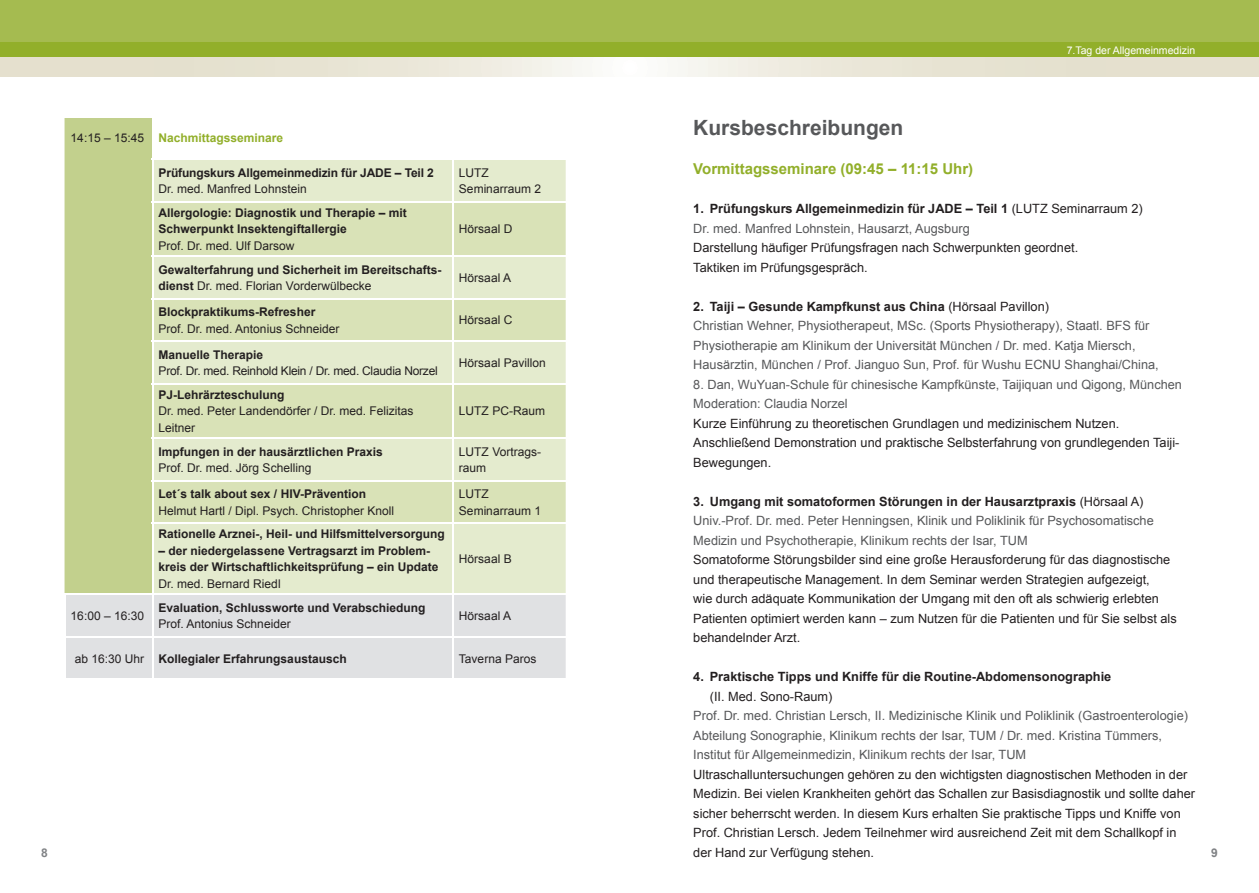
<style>
.page{position:relative;width:1259px;height:893px;background:#fff}
.page>*{position:absolute;margin:0;border:0;box-sizing:border-box;transform-origin:0 0}
.t1{font:700 21px "Arial";color:#57585a}
.t2{font:700 15px "Arial";color:#92af2a}
.t3{font:12.75px/19.5px "Arial";color:#231f20}
.t4{font:12.75px/19.5px "Arial";color:#57585a}
.t5{font:700 12.75px/19.5px "Arial";color:#231f20}
.t6{font:700 12px/16.5px "Arial";color:#231f20}
.t7{font:12px/16.5px "Arial";color:#231f20}
.t8{font:12px "Arial";letter-spacing:-.02em;color:#231f20}
.t9{font:700 12px "Arial";color:#92af2a}
.t10{font:700 12px "Arial";color:#808285}
.t11{font:10.5px "Arial";color:#fff}
.s1{font-weight:400}
.s2{font-weight:400;color:#57585a}
.s3{font-weight:700;color:#231f20}
.s4{color:#231f20}
.s5{font-weight:400;color:#231f20}
</style>
<div class="page">
<div style="left:0;top:57px;width:629px;height:20px;background:linear-gradient(to right,#e0dac4,#f5f4ee)"></div>
<div style="left:0;top:0;width:629px;height:43px;background:#a5bb50"></div>
<div style="left:0;top:43px;width:629px;height:14px;background:#92af2a"></div>
<div style="left:629px;top:57px;width:630px;height:20px;background:linear-gradient(to right,#f5f4ee,#e0dac4)"></div>
<div style="left:629px;top:0;width:630px;height:55px;background:#a5bb50"></div>
<div style="left:629px;top:43px;width:630px;height:14px;background:#92af2a"></div>
<svg style="left:65px;top:118px;width:501px;height:560px;background:#dde4c4"></svg>
<hr style="left:152px;top:117px;width:1px;height:41px;background:#fff">
<hr style="left:452px;top:117px;width:2px;height:41px;background:#fff">
<hr style="left:152px;top:158px;width:301px;height:2px;background:#fff">
<hr style="left:152px;top:160px;width:1px;height:41px;background:#fff">
<hr style="left:453px;top:158px;width:113px;height:2px;background:#fff">
<hr style="left:452px;top:160px;width:2px;height:41px;background:#fff">
<hr style="left:152px;top:201px;width:301px;height:1px;background:#fff">
<hr style="left:152px;top:202px;width:1px;height:53px;background:#fff">
<hr style="left:453px;top:201px;width:113px;height:1px;background:#fff">
<hr style="left:452px;top:202px;width:2px;height:53px;background:#fff">
<hr style="left:152px;top:255px;width:301px;height:2px;background:#fff">
<hr style="left:152px;top:257px;width:1px;height:41px;background:#fff">
<hr style="left:453px;top:255px;width:113px;height:2px;background:#fff">
<hr style="left:452px;top:257px;width:2px;height:41px;background:#fff">
<hr style="left:152px;top:298px;width:301px;height:1px;background:#fff">
<hr style="left:152px;top:299px;width:1px;height:41px;background:#fff">
<hr style="left:453px;top:298px;width:113px;height:1px;background:#fff">
<hr style="left:452px;top:299px;width:2px;height:41px;background:#fff">
<hr style="left:152px;top:340px;width:301px;height:2px;background:#fff">
<hr style="left:152px;top:342px;width:1px;height:41px;background:#fff">
<hr style="left:453px;top:340px;width:113px;height:2px;background:#fff">
<hr style="left:452px;top:342px;width:2px;height:41px;background:#fff">
<hr style="left:152px;top:383px;width:301px;height:1px;background:#fff">
<hr style="left:152px;top:384px;width:1px;height:53px;background:#fff">
<hr style="left:453px;top:383px;width:113px;height:1px;background:#fff">
<hr style="left:452px;top:384px;width:2px;height:53px;background:#fff">
<hr style="left:152px;top:437px;width:301px;height:2px;background:#fff">
<hr style="left:152px;top:439px;width:1px;height:41px;background:#fff">
<hr style="left:453px;top:437px;width:113px;height:2px;background:#fff">
<hr style="left:452px;top:439px;width:2px;height:41px;background:#fff">
<hr style="left:152px;top:480px;width:301px;height:2px;background:#fff">
<hr style="left:152px;top:482px;width:1px;height:41px;background:#fff">
<hr style="left:453px;top:480px;width:113px;height:2px;background:#fff">
<hr style="left:452px;top:482px;width:2px;height:41px;background:#fff">
<hr style="left:152px;top:523px;width:301px;height:1px;background:#fff">
<hr style="left:152px;top:524px;width:1px;height:70px;background:#fff">
<hr style="left:453px;top:523px;width:113px;height:1px;background:#fff">
<hr style="left:452px;top:524px;width:2px;height:70px;background:#fff">
<hr style="left:153px;top:594px;width:300px;height:1px;background:#fff">
<hr style="left:453px;top:594px;width:113px;height:1px;background:#fff">
<hr style="left:452px;top:595px;width:2px;height:41px;background:#fff">
<hr style="left:153px;top:636px;width:300px;height:2px;background:#fff">
<hr style="left:453px;top:636px;width:113px;height:2px;background:#fff">
<hr style="left:452px;top:638px;width:2px;height:41px;background:#fff">
<hr style="left:64px;top:594px;width:89px;height:1px;background:#fff">
<hr style="left:152px;top:595px;width:1px;height:41px;background:#fff">
<hr style="left:64px;top:636px;width:89px;height:2px;background:#fff">
<hr style="left:152px;top:638px;width:1px;height:41px;background:#fff">
<p class="t11" style="left:1066px;top:43px;width:130px">7.Tag der Allgemeinmedizin</p>
<h1 class="t1" style="left:693px;top:114px;width:212px">Kursbeschreibungen</h1>
<p class="t2" style="left:693px;top:159px;width:281px">Vormittagsseminare (09:45 – 11:15 Uhr)</p>
<p class="t5" style="left:693px;top:200px;width:451px">1. Prüfungskurs Allgemeinmedizin für JADE – Teil 1 <span class="s1">(LUTZ Seminarraum 2)<br></span><span class="s2">Dr. med. Manfred Lohnstein, Hausarzt, Augsburg</span></p>
<p class="t3" style="left:693px;top:238px;width:386px">Darstellung häufiger Prüfungsfragen nach Schwerpunkten geordnet.<br>Taktiken im Prüfungsgespräch.</p>
<p class="t4" style="left:693px;top:297px;width:467px"><span class="s3">2. Taiji – Gesunde Kampfkunst aus China</span> <span class="s4">(Hörsaal Pavillon)<br></span>Christian Wehner, Physiotherapeut, MSc. (Sports Physiotherapy), Staatl. BFS für Physiotherapie am Klinikum der Universität München / Dr. med. Katja Miersch, Hausärztin, München / Prof. Jianguo Sun, Prof. für Wushu ECNU Shanghai/China,</p>
<p class="t4" style="left:693px;top:375px;width:490px">8. Dan, WuYuan-Schule für chinesische Kampfkünste, Taijiquan und Qigong, München<br>Moderation: Claudia Norzel</p>
<p class="t3" style="left:693px;top:414px;width:487px">Kurze Einführung zu theoretischen Grundlagen und medizinischem Nutzen.<br>Anschließend Demonstration und praktische Selbsterfahrung von grundlegenden Taiji-<br>Bewegungen.</p>
<p class="t4" style="left:693px;top:492px;width:462px"><span class="s3">3. Umgang mit somatoformen Störungen in der Hausarztpraxis</span> <span class="s4">(Hörsaal A)<br></span>Univ.-Prof. Dr. med. Peter Henningsen, Klinik und Poliklinik für Psychosomatische<br>Medizin und Psychotherapie, Klinikum rechts der Isar, TUM</p>
<p class="t3" style="left:693px;top:550px;width:485px">Somatoforme Störungsbilder sind eine große Herausforderung für das diagnostische und therapeutische Management. In dem Seminar werden Strategien aufgezeigt,<br>wie durch adäquate Kommunikation der Umgang mit den oft als schwierig erlebten Patienten optimiert werden kann – zum Nutzen für die Patienten und für Sie selbst als behandelnder Arzt.</p>
<p class="t5" style="left:693px;top:667px;width:419px">4. Praktische Tipps und Kniffe für die Routine-Abdomensonographie</p>
<p class="t3" style="left:710px;top:687px;width:124px">(II. Med. Sono-Raum)</p>
<p class="t4" style="left:693px;top:706px;width:496px">Prof. Dr. med. Christian Lersch, II. Medizinische Klinik und Poliklinik (Gastroenterologie)<br>Abteilung Sonographie, Klinikum rechts der Isar, TUM / Dr. med. Kristina Tümmers,<br>Institut für Allgemeinmedizin, Klinikum rechts der Isar, TUM</p>
<p class="t3" style="left:693px;top:765px;width:503px">Ultraschalluntersuchungen gehören zu den wichtigsten diagnostischen Methoden in der Medizin. Bei vielen Krankheiten gehört das Schallen zur Basisdiagnostik und sollte daher sicher beherrscht werden. In diesem Kurs erhalten Sie praktische Tipps und Kniffe von Prof. Christian Lersch. Jedem Teilnehmer wird ausreichend Zeit mit dem Schallkopf in der Hand zur Verfügung stehen.</p>
<p class="t9" style="left:71px;top:130px;width:214px"><span class="s5">14:15 – 15:45</span> Nachmittagsseminare</p>
<p class="t6" style="left:159px;top:164px;width:277px">Prüfungskurs Allgemeinmedizin für JADE – Teil 2</p>
<p class="t7" style="left:159px;top:181px;width:150px">Dr. med. Manfred Lohnstein</p>
<p class="t7" style="left:459px;top:164px;width:84px">LUTZ<br>Seminarraum 2</p>
<p class="t6" style="left:159px;top:205px;width:250px">Allergologie: Diagnostik und Therapie – mit<br>Schwerpunkt Insektengiftallergie</p>
<p class="t7" style="left:159px;top:237px;width:138px">Prof. Dr. med. Ulf Darsow</p>
<p class="t7" style="left:459px;top:221px;width:55px">Hörsaal D</p>
<p class="t6" style="left:159px;top:261px;width:284px">Gewalterfahrung und Sicherheit im Bereitschafts&shy;dienst <span class="s1">Dr. med. Florian Vorderwülbecke</span></p>
<p class="t7" style="left:459px;top:269px;width:54px">Hörsaal A</p>
<p class="t6" style="left:159px;top:304px;width:158px">Blockpraktikums-Refresher</p>
<p class="t7" style="left:159px;top:320px;width:182px">Prof. Dr. med. Antonius Schneider</p>
<p class="t7" style="left:459px;top:312px;width:55px">Hörsaal C</p>
<p class="t6" style="left:159px;top:347px;width:106px">Manuelle Therapie</p>
<p class="t8" style="left:159px;top:363px;width:281px">Prof. Dr. med. Reinhold Klein / Dr. med. Claudia Norzel</p>
<p class="t7" style="left:459px;top:355px;width:88px">Hörsaal Pavillon</p>
<p class="t6" style="left:159px;top:387px;width:128px">PJ-Lehrärzteschulung</p>
<p class="t7" style="left:159px;top:403px;width:256px">Dr. med. Peter Landendörfer / Dr. med. Felizitas<br>Leitner</p>
<p class="t7" style="left:459px;top:403px;width:88px">LUTZ PC-Raum</p>
<p class="t6" style="left:159px;top:444px;width:226px">Impfungen in der hausärztlichen Praxis</p>
<p class="t7" style="left:159px;top:460px;width:154px">Prof. Dr. med. Jörg Schelling</p>
<p class="t7" style="left:459px;top:443px;width:84px">LUTZ Vortrags&shy;raum</p>
<p class="t6" style="left:159px;top:486px;width:209px">Let´s talk about sex / HIV-Prävention</p>
<p class="t7" style="left:159px;top:502px;width:237px">Helmut Hartl / Dipl. Psych. Christopher Knoll</p>
<p class="t7" style="left:459px;top:486px;width:84px">LUTZ<br>Seminarraum 1</p>
<p class="t6" style="left:159px;top:526px;width:288px">Rationelle Arznei-, Heil- und Hilfsmittelversorgung</p>
<p class="t6" style="left:159px;top:543px;width:281px">– der niedergelassene Vertragsarzt im Problem&shy;kreis der Wirtschaftlichkeitsprüfung – ein Update</p>
<p class="t7" style="left:159px;top:576px;width:124px">Dr. med. Bernard Riedl</p>
<p class="t7" style="left:459px;top:551px;width:54px">Hörsaal B</p>
<p class="t6" style="left:159px;top:600px;width:268px">Evaluation, Schlussworte und Verabschiedung</p>
<p class="t7" style="left:159px;top:616px;width:134px">Prof. Antonius Schneider</p>
<p class="t7" style="left:71px;top:608px;width:75px">16:00 – 16:30</p>
<p class="t7" style="left:459px;top:608px;width:54px">Hörsaal A</p>
<p class="t6" style="left:75px;top:650px;width:273px"><span class="s1">ab 16:30 Uhr</span> Kollegialer Erfahrungsaustausch</p>
<p class="t7" style="left:459px;top:650px;width:79px">Taverna Paros</p>
<p class="t10" style="left:41px;top:845px;width:8px">8</p>
<p class="t10" style="left:1211px;top:845px;width:8px">9</p>
</div>
